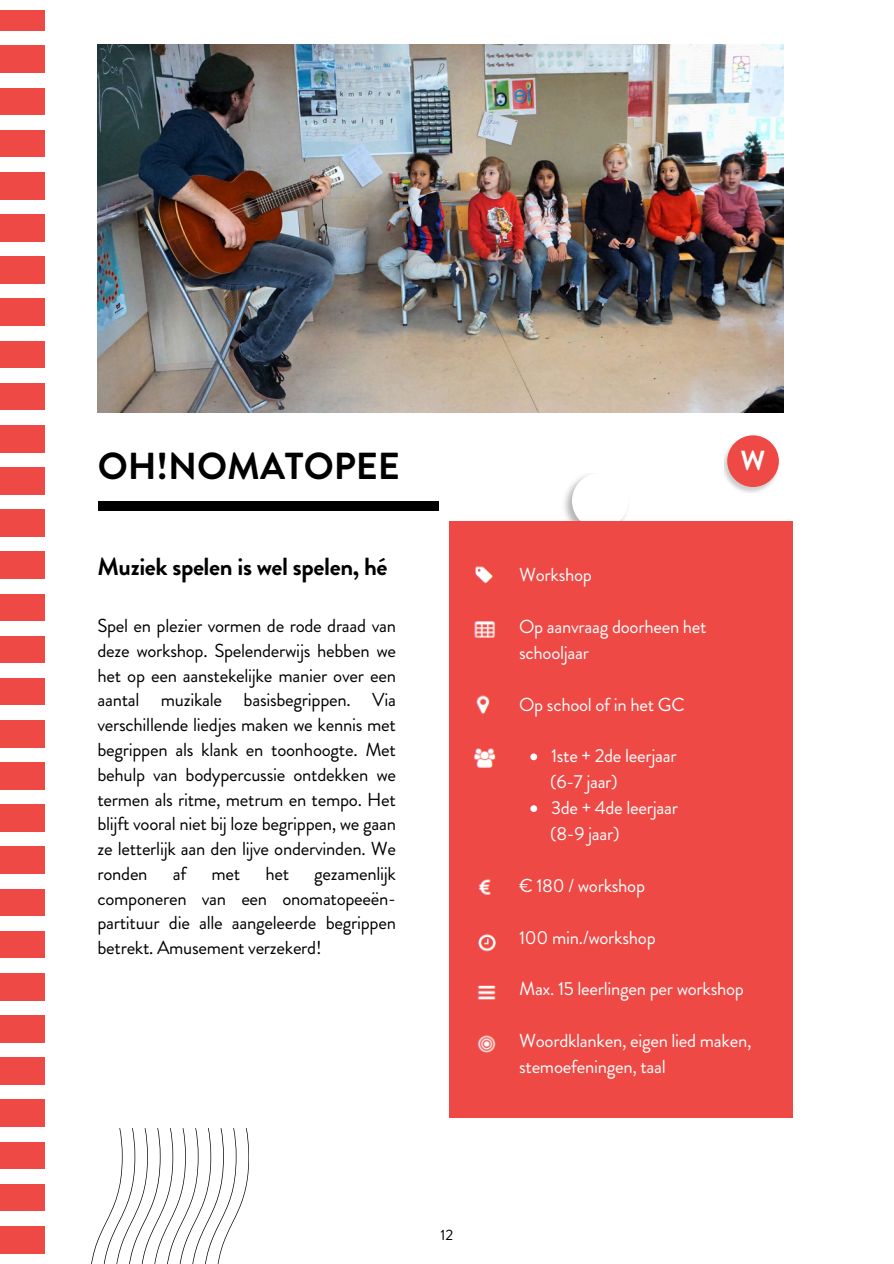
<style>
.page{position:relative;width:894px;height:1264px;background:#fff}
.page>*{position:absolute;margin:0;border:0;box-sizing:border-box;transform-origin:0 0}
.t1{font:700 37.5px "Brandon Grotesque";color:#000}
.t2{font:700 27.6px "Brandon Grotesque";color:#fff}
.t3{font:700 24.75px "Brandon Grotesque";letter-spacing:-.015em;color:#000}
.t4{font:18.75px/24.8px "Brandon Grotesque";letter-spacing:-.015em;color:#000;text-align:justify}
.t5{font:18.75px/25.8px "Brandon Grotesque";letter-spacing:-.015em;color:#fff}
.t6{font:15px "Brandon Grotesque";color:#000}
</style>
<div class="page">
<img style="left:564px;top:474px;width:62px;height:47px">
<div style="left:572px;top:473px;width:56px;height:56px;background:#fff;border-radius:50%"></div>
<div style="left:449px;top:521px;width:343px;height:596px;background:#ef4945"></div>
<svg style="left:530px;top:753px;width:7px;height:7px"></svg>
<svg style="left:530px;top:805px;width:7px;height:7px"></svg>
<img style="left:724px;top:435px;width:55px;height:57px">
<div style="left:727px;top:435px;width:51px;height:52px;background:#ef4945;border-radius:50%"></div>
<img style="left:475px;top:566px;width:18px;height:18px">
<img style="left:474px;top:621px;width:21px;height:17px">
<img style="left:476px;top:695px;width:14px;height:19px">
<img style="left:473px;top:748px;width:23px;height:20px">
<img style="left:477px;top:1035px;width:19px;height:18px">
<svg style="left:91px;top:1128px;width:158px;height:135px"></svg>
<img style="left:478px;top:879px;width:13px;height:16px">
<img style="left:478px;top:934px;width:18px;height:18px">
<img style="left:477px;top:985px;width:19px;height:15px">
<img style="left:98px;top:45px;width:685px;height:368px">
<div style="left:98px;top:501px;width:340px;height:10px;background:#000"></div>
<div style="left:0;top:1226px;width:45px;height:26px;background:#ef4945"></div>
<div style="left:0;top:720px;width:45px;height:27px;background:#ef4945"></div>
<div style="left:0;top:973px;width:45px;height:27px;background:#ef4945"></div>
<div style="left:0;top:467px;width:45px;height:27px;background:#ef4945"></div>
<div style="left:0;top:46px;width:45px;height:27px;background:#ef4945"></div>
<div style="left:0;top:1142px;width:45px;height:26px;background:#ef4945"></div>
<div style="left:0;top:636px;width:45px;height:26px;background:#ef4945"></div>
<div style="left:0;top:214px;width:45px;height:27px;background:#ef4945"></div>
<div style="left:0;top:889px;width:45px;height:26px;background:#ef4945"></div>
<div style="left:0;top:383px;width:45px;height:27px;background:#ef4945"></div>
<div style="left:0;top:1057px;width:45px;height:27px;background:#ef4945"></div>
<div style="left:0;top:552px;width:45px;height:26px;background:#ef4945"></div>
<div style="left:0;top:130px;width:45px;height:27px;background:#ef4945"></div>
<div style="left:0;top:804px;width:45px;height:27px;background:#ef4945"></div>
<div style="left:0;top:299px;width:45px;height:26px;background:#ef4945"></div>
<div style="left:0;top:1184px;width:45px;height:26px;background:#ef4945"></div>
<div style="left:0;top:678px;width:45px;height:27px;background:#ef4945"></div>
<div style="left:0;top:931px;width:45px;height:26px;background:#ef4945"></div>
<div style="left:0;top:425px;width:45px;height:27px;background:#ef4945"></div>
<div style="left:0;top:10px;width:45px;height:20px;background:#ef4945"></div>
<div style="left:0;top:1099px;width:45px;height:27px;background:#ef4945"></div>
<div style="left:0;top:594px;width:45px;height:26px;background:#ef4945"></div>
<div style="left:0;top:172px;width:45px;height:27px;background:#ef4945"></div>
<div style="left:0;top:847px;width:45px;height:26px;background:#ef4945"></div>
<div style="left:0;top:341px;width:45px;height:27px;background:#ef4945"></div>
<div style="left:0;top:1015px;width:45px;height:27px;background:#ef4945"></div>
<div style="left:0;top:509px;width:45px;height:27px;background:#ef4945"></div>
<div style="left:0;top:88px;width:45px;height:27px;background:#ef4945"></div>
<div style="left:0;top:762px;width:45px;height:27px;background:#ef4945"></div>
<div style="left:0;top:257px;width:45px;height:26px;background:#ef4945"></div>
<p class="t1" style="left:98px;top:440px;width:304px">OH!NOMATOPEE</p>
<h1 class="t3" style="left:97px;top:549px;width:291px">Muziek spelen is wel spelen, hé</h1>
<p class="t4" style="left:97px;top:613px;width:300px">Spel en plezier vormen de rode draad van deze workshop. Spelenderwijs hebben we het op een aanstekelijke manier over een aantal muzikale basisbegrippen. Via verschillende liedjes maken we kennis met begrippen als klank en toonhoogte. Met behulp van bodypercussie ontdekken we termen als ritme, metrum en tempo. Het blijft vooral niet bij loze begrippen, we gaan ze letterlijk aan den lijve ondervinden. We ronden</p>
<p class="t4" style="left:173px;top:861px;width:15px">af</p>
<p class="t4" style="left:211px;top:861px;width:30px">met</p>
<p class="t4" style="left:265px;top:861px;width:25px">het</p>
<p class="t4" style="left:97px;top:861px;width:300px;text-indent:217px">gezamenlijk componeren van een onomatopeeën&shy;partituur die alle aangeleerde begrippen betrekt. Amusement verzekerd!</p>
<p class="t6" style="left:440px;top:1224px;width:14px">12</p>
<p class="t2" style="left:740px;top:441px;width:26px">W</p>
<p class="t5" style="left:519px;top:562px;width:74px">Workshop</p>
<p class="t5" style="left:519px;top:614px;width:189px">Op aanvraag doorheen het</p>
<p class="t5" style="left:519px;top:639px;width:71px">schooljaar</p>
<p class="t5" style="left:519px;top:691px;width:167px">Op school of in het GC</p>
<p class="t5" style="left:551px;top:743px;width:127px">1ste + 2de leerjaar</p>
<p class="t5" style="left:550px;top:769px;width:69px">(6-7 jaar)</p>
<p class="t5" style="left:551px;top:795px;width:128px">3de + 4de leerjaar</p>
<p class="t5" style="left:550px;top:821px;width:71px">(8-9 jaar)</p>
<p class="t5" style="left:519px;top:872px;width:127px">€ 180 / workshop</p>
<p class="t5" style="left:519px;top:924px;width:138px">100 min./workshop</p>
<p class="t5" style="left:519px;top:976px;width:226px">Max. 15 leerlingen per workshop</p>
<p class="t5" style="left:519px;top:1028px;width:234px">Woordklanken, eigen lied maken, stemoefeningen, taal</p>
</div>
